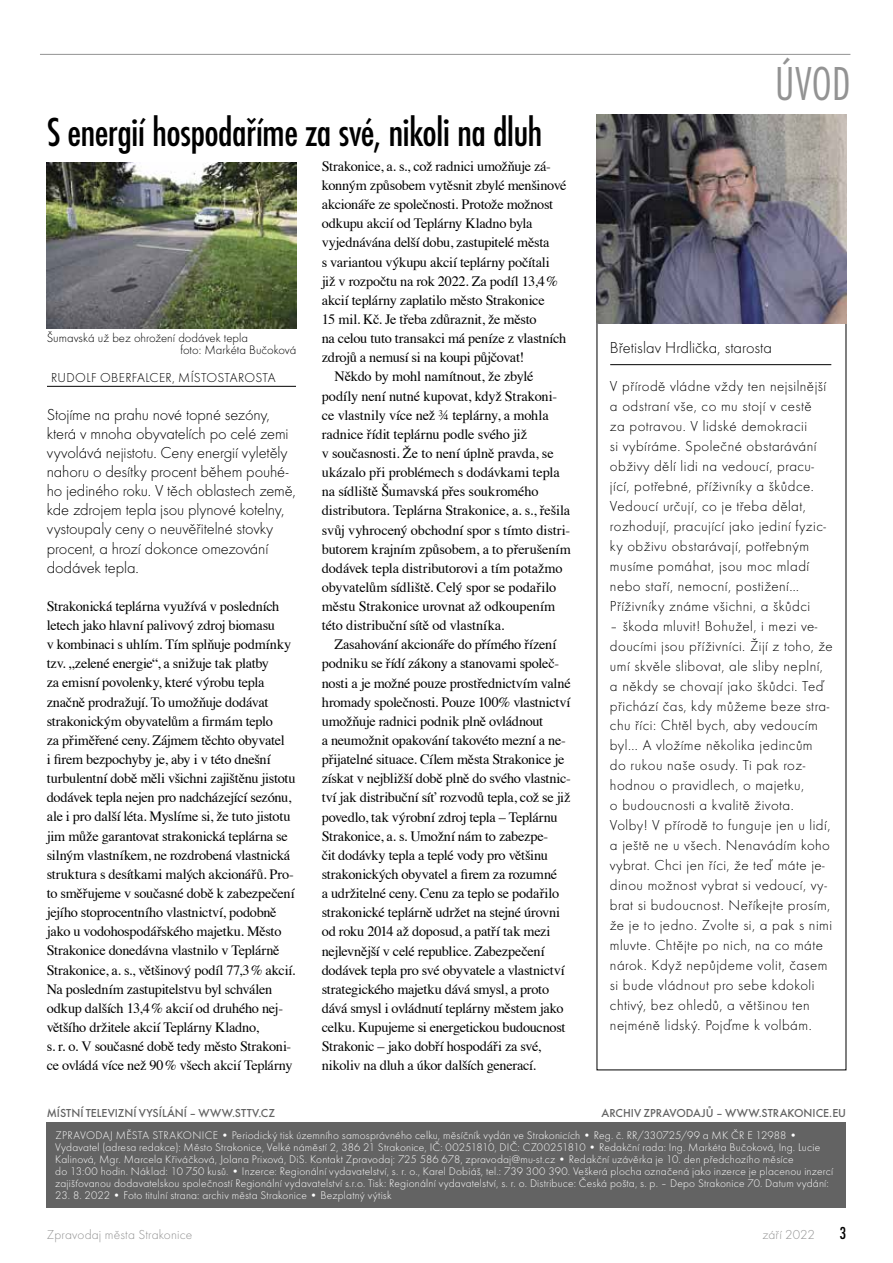
<style>
.page{position:relative;width:893px;height:1263px;background:#fff}
.page>*{position:absolute;margin:0;border:0;box-sizing:border-box;transform-origin:0 0}
.t1{font:49.5px "Futura TOT Ligh Cond";color:#939393}
.t2{font:500 condensed 42px "Futura TOT";letter-spacing:-.015em;color:#000}
.t3{font:500 condensed 18px "Futura TOT";color:#000}
.t4{font:16.5px/19.2px "Futura TOT Ligh";letter-spacing:-.01em;color:#000}
.t5{font:15px/20px "Futura TOT Ligh";letter-spacing:.03em;color:#000}
.t6{font:14.25px/19.2px "Times";letter-spacing:-.015em;color:#000}
.t7{font:13.5px "Futura TOT Ligh";letter-spacing:.01em;color:#939393}
.t8{font:13.5px "Futura TOT Ligh";letter-spacing:.02em;color:#000}
.t9{font:12.75px/12px "Futura TOT Ligh";color:#000}
.t10{font:500 12px "Futura TOT";color:#636363}
.t11{font:11.55px/12px "Futura TOT Ligh";letter-spacing:.015em;color:#fff}
</style>
<div class="page">
<div style="left:47px;top:1122px;width:799px;height:86px;background:#636363"></div>
<hr style="left:40px;top:54px;width:810px;height:1px;background:#939393">
<hr style="left:610px;top:364px;width:221px;height:1px;background:#000">
<img style="left:597px;top:115px;width:249px;height:209px">
<img style="left:47px;top:163px;width:249px;height:166px">
<hr style="left:47px;top:386px;width:249px;height:1px;background:#000">
<h2 class="t2" style="left:47px;top:108px;width:497px">S energií hospodaříme za své, nikoli na dluh</h2>
<p class="t9" style="left:180px;top:331px;width:117px;text-indent:-134px">Šumavská už bez ohrožení dodávek tepla<br>foto: Markéta Bučoková</p>
<p class="t8" style="left:51px;top:370px;width:226px">RUDOLF OBERFALCER, MÍSTOSTAROSTA</p>
<p class="t4" style="left:47px;top:405px;width:250px">Stojíme na prahu nové topné sezóny, která v mnoha obyvatelích po celé zemi vyvolává nejistotu. Ceny energií vyletěly nahoru o desítky procent během pouhé&shy;ho jediného roku. V těch oblastech země, kde zdrojem tepla jsou plynové kotelny, vystoupaly ceny o neuvěřitelné stovky procent, a hrozí dokonce omezování dodávek tepla.</p>
<p class="t6" style="left:47px;top:595px;width:250px">Strakonická teplárna využívá v posledních letech jako hlavní palivový zdroj biomasu<br>v kombinaci s uhlím. Tím splňuje podmínky tzv. „zelené energie“, a snižuje tak platby<br>za emisní povolenky, které výrobu tepla značně prodražují. To umožňuje dodávat strakonickým obyvatelům a firmám teplo<br>za přiměřené ceny. Zájmem těchto obyvatel<br>i firem bezpochyby je, aby i v této dnešní turbulentní době měli všichni zajištěnu jistotu dodávek tepla nejen pro nadcházející sezónu, ale i pro další léta. Myslíme si, že tuto jistotu jim může garantovat strakonická teplárna se silným vlastníkem, ne rozdrobená vlastnická struktura s desítkami malých akcionářů. Pro&shy;to směřujeme v současné době k zabezpečení jejího stoprocentního vlastnictví, podobně jako u vodohospodářského majetku. Město Strakonice donedávna vlastnilo v Teplárně Strakonice, a. s., většinový podíl 77,3% akcií.<br>Na posledním zastupitelstvu byl schválen odkup dalších 13,4% akcií od druhého nej&shy;většího držitele akcií Teplárny Kladno,<br>s. r. o. V současné době tedy město Strakoni&shy;ce ovládá více než 90% všech akcií Teplárny</p>
<p class="t6" style="left:322px;top:155px;width:231px">Strakonice, a. s., což radnici umožňuje zá-</p>
<p class="t6" style="left:322px;top:174px;width:246px">konným způsobem vytěsnit zbylé menšinové</p>
<p class="t6" style="left:322px;top:193px;width:233px">akcionáře ze společnosti. Protože možnost</p>
<p class="t6" style="left:322px;top:213px;width:212px">odkupu akcií od Teplárny Kladno byla</p>
<p class="t6" style="left:322px;top:232px;width:229px">vyjednávána delší dobu, zastupitelé města</p>
<p class="t6" style="left:322px;top:251px;width:230px">s variantou výkupu akcií teplárny počítali</p>
<p class="t6" style="left:322px;top:270px;width:238px">již v rozpočtu na rok 2022. Za podíl 13,4%</p>
<p class="t6" style="left:322px;top:289px;width:224px">akcií teplárny zaplatilo město Strakonice</p>
<p class="t6" style="left:322px;top:308px;width:216px">15 mil. Kč. Je třeba zdůraznit, že město</p>
<p class="t6" style="left:322px;top:327px;width:246px">na celou tuto transakci má peníze z vlastních</p>
<p class="t6" style="left:322px;top:347px;width:204px">zdrojů a nemusí si na koupi půjčovat!</p>
<p class="t6" style="left:334px;top:366px;width:201px">Někdo by mohl namítnout, že zbylé</p>
<p class="t6" style="left:322px;top:385px;width:237px">podíly není nutné kupovat, když Strakoni-</p>
<p class="t6" style="left:322px;top:404px;width:228px">ce vlastnily více než ¾ teplárny, a mohla</p>
<p class="t6" style="left:322px;top:423px;width:207px">radnice řídit teplárnu podle svého již</p>
<p class="t6" style="left:322px;top:442px;width:233px">v současnosti. Že to není úplně pravda, se</p>
<p class="t6" style="left:322px;top:461px;width:239px">ukázalo při problémech s dodávkami tepla</p>
<p class="t6" style="left:322px;top:481px;width:218px">na sídliště Šumavská přes soukromého</p>
<p class="t6" style="left:322px;top:500px;width:250px">distributora. Teplárna Strakonice, a. s., řešila</p>
<p class="t6" style="left:322px;top:519px;width:250px">svůj vyhrocený obchodní spor s tímto distri-</p>
<p class="t6" style="left:322px;top:538px;width:250px">butorem krajním způsobem, a to přerušením</p>
<p class="t6" style="left:322px;top:557px;width:242px">dodávek tepla distributorovi a tím potažmo</p>
<p class="t6" style="left:322px;top:576px;width:236px">obyvatelům sídliště. Celý spor se podařilo</p>
<p class="t6" style="left:322px;top:595px;width:235px">městu Strakonice urovnat až odkoupením</p>
<p class="t6" style="left:322px;top:615px;width:184px">této distribuční sítě od vlastníka.</p>
<p class="t6" style="left:334px;top:634px;width:223px">Zasahování akcionáře do přímého řízení</p>
<p class="t6" style="left:322px;top:653px;width:239px">podniku se řídí zákony a stanovami společ-</p>
<p class="t6" style="left:322px;top:672px;width:250px">nosti a je možné pouze prostřednictvím valné</p>
<p class="t6" style="left:322px;top:691px;width:250px">hromady společnosti. Pouze 100% vlastnictví</p>
<p class="t6" style="left:322px;top:710px;width:223px">umožňuje radnici podnik plně ovládnout</p>
<p class="t6" style="left:322px;top:729px;width:246px">a neumožnit opakování takovéto mezní a ne-</p>
<p class="t6" style="left:322px;top:748px;width:244px">přijatelné situace. Cílem města Strakonice je</p>
<p class="t6" style="left:322px;top:768px;width:251px">získat v nejbližší době plně do svého vlastnic-</p>
<p class="t6" style="left:322px;top:787px;width:250px">tví jak distribuční síť rozvodů tepla, což se již</p>
<p class="t6" style="left:322px;top:806px;width:237px">povedlo, tak výrobní zdroj tepla – Teplárnu</p>
<p class="t6" style="left:322px;top:825px;width:228px">Strakonice, a. s. Umožní nám to zabezpe-</p>
<p class="t6" style="left:322px;top:844px;width:228px">čit dodávky tepla a teplé vody pro většinu</p>
<p class="t6" style="left:322px;top:863px;width:237px">strakonických obyvatel a firem za rozumné</p>
<p class="t6" style="left:322px;top:882px;width:239px">a udržitelné ceny. Cenu za teplo se podařilo</p>
<p class="t6" style="left:322px;top:902px;width:240px">strakonické teplárně udržet na stejné úrovni</p>
<p class="t6" style="left:322px;top:921px;width:230px">od roku 2014 až doposud, a patří tak mezi</p>
<p class="t6" style="left:322px;top:940px;width:224px">nejlevnější v celé republice. Zabezpečení</p>
<p class="t6" style="left:322px;top:959px;width:244px">dodávek tepla pro své obyvatele a vlastnictví</p>
<p class="t6" style="left:322px;top:978px;width:229px">strategického majetku dává smysl, a proto</p>
<p class="t6" style="left:322px;top:997px;width:243px">dává smysl i ovládnutí teplárny městem jako</p>
<p class="t6" style="left:322px;top:1016px;width:245px">celku. Kupujeme si energetickou budoucnost</p>
<p class="t6" style="left:322px;top:1036px;width:221px">Strakonic – jako dobří hospodáři za své,</p>
<p class="t6" style="left:322px;top:1055px;width:216px">nikoliv na dluh a úkor dalších generací.</p>
<h1 class="t1" style="left:775px;top:55px;width:77px">ÚVOD</h1>
<p class="t4" style="left:610px;top:338px;width:164px">Břetislav Hrdlička, starosta</p>
<p class="t5" style="left:610px;top:376px;width:218px">V přírodě vládne vždy ten nejsilnější a odstraní vše, co mu stojí v cestě za potravou. V lidské demokracii<br>si vybíráme. Společné obstarávání obživy dělí lidi na vedoucí, pracu&shy;jící, potřebné, příživníky a škůdce.<br>Vedoucí určují, co je třeba dělat, rozhodují, pracující jako jediní fyzic&shy;ky obživu obstarávají, potřebným musíme pomáhat, jsou moc mladí nebo staří, nemocní, postižení… Příživníky známe všichni, a škůdci</p>
<p class="t5" style="left:610px;top:616px;width:224px">– škoda mluvit! Bohužel, i mezi ve&shy;doucími jsou příživníci. Žijí z toho, že umí skvěle slibovat, ale sliby neplní, a někdy se chovají jako škůdci. Teď přichází čas, kdy můžeme beze stra&shy;chu říci: Chtěl bych, aby vedoucím byl... A vložíme několika jedincům<br>do rukou naše osudy. Ti pak roz&shy;hodnou o pravidlech, o majetku,<br>o budoucnosti a kvalitě života.<br>Volby! V přírodě to funguje jen u lidí, a ještě ne u všech. Nenavádím koho vybrat. Chci jen říci, že teď máte je&shy;dinou možnost vybrat si vedoucí, vy&shy;brat si budoucnost. Neříkejte prosím, že je to jedno. Zvolte si, a pak s nimi mluvte. Chtějte po nich, na co máte nárok. Když nepůjdeme volit, časem si bude vládnout pro sebe kdokoli chtivý, bez ohledů, a většinou ten nejméně lidský. Pojďme k volbám.</p>
<p class="t10" style="left:47px;top:1106px;width:230px">MÍSTNÍ TELEVIZNÍ VYSÍLÁNÍ – WWW.STTV.CZ</p>
<p class="t10" style="left:602px;top:1106px;width:246px">ARCHIV ZPRAVODAJŮ – WWW.STRAKONICE.EU</p>
<p class="t11" style="left:55px;top:1129px;width:779px">ZPRAVODAJ MĚSTA STRAKONICE • Periodický tisk územního samosprávného celku, měsíčník vydán ve Strakonicích • Reg. č. RR/330725/99 a MK ČR E 12988 • Vydavatel (adresa redakce): Město Strakonice, Velké náměstí 2, 386 21 Strakonice, IČ: 00251810, DIČ: CZ00251810 • Redakční rada: Ing. Markéta Bučoková, Ing. Lucie Kalinová, Mgr. Marcela Křiváčková, Jolana Prixová, DiS. Kontakt Zpravodaj: 725 586 678, zpravodaj@mu-st.cz • Redakční uzávěrka je 10. den předchozího měsíce<br>do 13:00 hodin. Náklad: 10 750 kusů. • Inzerce: Regionální vydavatelství, s. r. o., Karel Dobiáš, tel.: 739 300 390. Veškerá plocha označená jako inzerce je placenou inzercí zajišťovanou dodavatelskou společností Regionální vydavatelství s.r.o. Tisk: Regionální vydavatelství, s. r. o. Distribuce: Česká pošta, s. p. – Depo Strakonice 70. Datum vydání:</p>
<p class="t11" style="left:55px;top:1189px;width:338px">23. 8. 2022 • Foto titulní strana: archiv města Strakonice • Bezplatný výtisk</p>
<p class="t7" style="left:47px;top:1227px;width:147px">Zpravodaj města Strakonice</p>
<p class="t7" style="left:762px;top:1227px;width:54px">září 2022</p>
<p class="t3" style="left:839px;top:1223px;width:8px">3</p>
</div>
